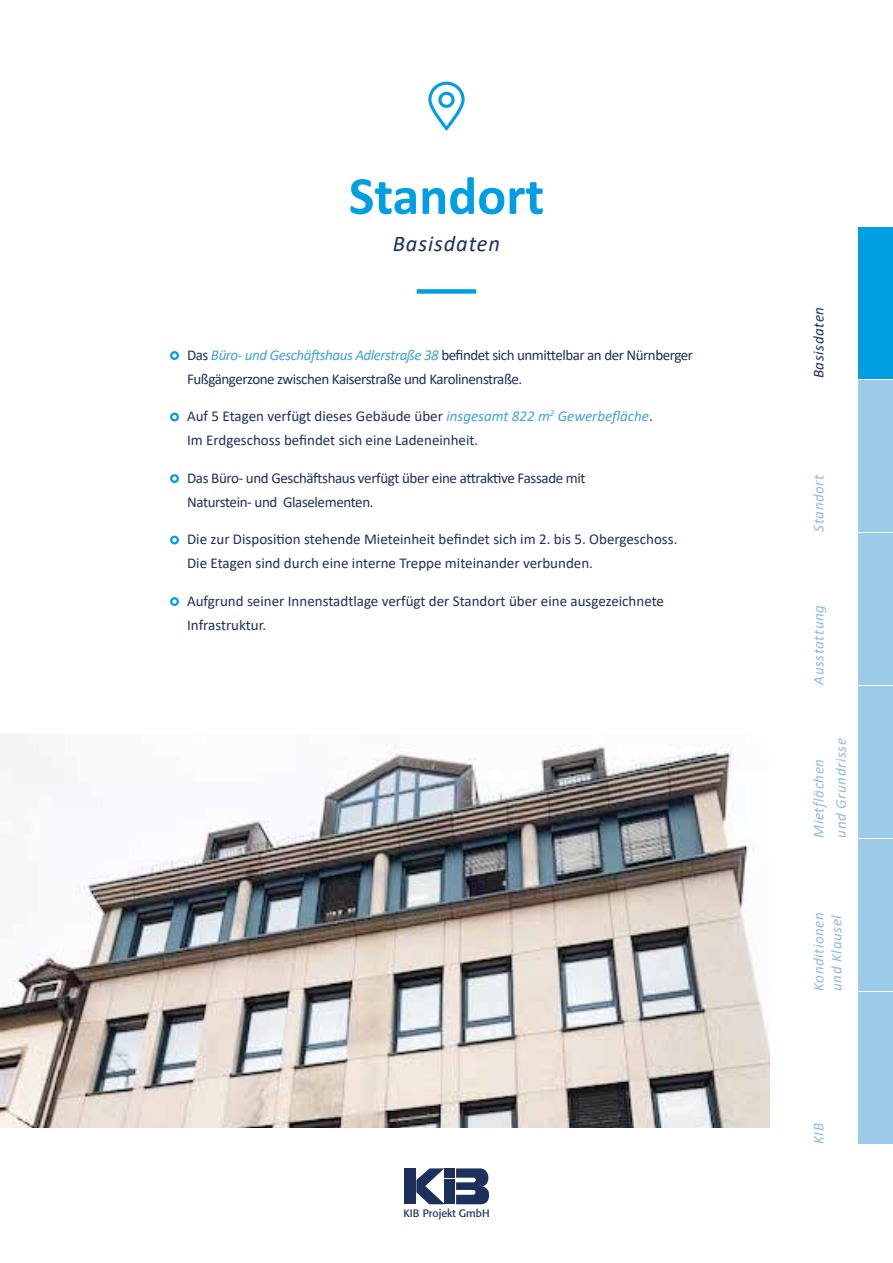
<style>
.page{position:relative;width:893px;height:1263px;background:#fff}
.page>*{position:absolute;margin:0;border:0;box-sizing:border-box;transform-origin:0 0}
.t1{font:700 54px "Calibri";color:#009fe3}
.t2{font:italic 22.5px "Calibri";letter-spacing:.04em;color:#1d305c}
.t3{font:15px/24px "Calibri";letter-spacing:-.005em;color:#1d305c}
.t4{font:15px/24px "Calibri";letter-spacing:-.03em;color:#1d305c}
.t5{font:15px/24px "Calibri";letter-spacing:-.025em;color:#1d305c}
.t6{font:italic 15px/18px "Calibri";letter-spacing:.04em;color:#91bcd8}
.t7{font:italic 15px "Calibri";letter-spacing:.04em;color:#1d305c}
.t8{font:10.65px "Formata BQ";color:#1d305c}
.s1{font-style:italic;color:#3ea3dc}
</style>
<div class="page">
<svg style="left:456px;top:1168px;width:33px;height:36px"></svg>
<div style="left:404px;top:1168px;width:12px;height:36px;background:#1d305c"></div>
<svg style="left:416px;top:1168px;width:28px;height:36px"></svg>
<div style="left:444px;top:1179px;width:11px;height:25px;background:#1d305c"></div>
<div style="left:444px;top:1168px;width:11px;height:10px;background:#1d305c"></div>
<div style="left:170px;top:351px;width:9px;height:9px;border:2px solid #009fe3;border-radius:50%"></div>
<div style="left:170px;top:413px;width:9px;height:8px;border:2px solid #009fe3;border-radius:50%"></div>
<div style="left:170px;top:474px;width:9px;height:9px;border:2px solid #009fe3;border-radius:50%"></div>
<div style="left:170px;top:536px;width:9px;height:8px;border:2px solid #009fe3;border-radius:50%"></div>
<div style="left:170px;top:597px;width:9px;height:9px;border:2px solid #009fe3;border-radius:50%"></div>
<div style="left:417px;top:289px;width:59px;height:5px;background:#009fe3"></div>
<div style="left:428px;top:82px;width:37px;height:48px;border:3px solid #009fe3;border-radius:17px"></div>
<div style="left:438px;top:92px;width:17px;height:16px;border:3px solid #009fe3;border-radius:50%"></div>
<img style="left:0;top:744px;width:770px;height:384px">
<div style="left:859px;top:992px;width:34px;height:152px;background:#9dcbea"></div>
<div style="left:859px;top:227px;width:34px;height:151px;background:#009fe3"></div>
<div style="left:859px;top:380px;width:34px;height:151px;background:#9dcbea"></div>
<div style="left:859px;top:533px;width:34px;height:152px;background:#9dcbea"></div>
<div style="left:859px;top:686px;width:34px;height:152px;background:#9dcbea"></div>
<div style="left:859px;top:839px;width:34px;height:152px;background:#9dcbea"></div>
<h1 class="t1" style="left:349px;top:158px;width:197px">Standort</h1>
<h2 class="t2" style="left:393px;top:228px;width:109px">Basisdaten</h2>
<p class="t4" style="left:187px;top:343px;width:508px">Das <span class="s1">Büro- und Geschäftshaus Adlerstraße 38</span> befindet sich unmittelbar an der Nürnberger<br>Fußgängerzone zwischen Kaiserstraße und Karolinenstraße.</p>
<p class="t3" style="left:187px;top:404px;width:467px">Auf 5 Etagen verfügt dieses Gebäude über <span class="s1">insgesamt 822 m</span><sup>2</sup> <span class="s1">Gewerbefläche</span>.<br>Im Erdgeschoss befindet sich eine Ladeneinheit.</p>
<p class="t5" style="left:187px;top:466px;width:400px">Das Büro- und Geschäftshaus verfügt über eine attraktive Fassade mit<br>Naturstein- und Glaselementen.</p>
<p class="t3" style="left:187px;top:527px;width:492px">Die zur Disposition stehende Mieteinheit befindet sich im 2. bis 5. Obergeschoss.<br>Die Etagen sind durch eine interne Treppe miteinander verbunden.</p>
<p class="t3" style="left:187px;top:589px;width:478px">Aufgrund seiner Innenstadtlage verfügt der Standort über eine ausgezeichnete<br>Infrastruktur.</p>
<p class="t8" style="left:403px;top:1207px;width:88px">KIB Projekt GmbH</p>
<p class="t7" style="left:808px;top:378px;width:73px;rotate:-90deg">Basisdaten</p>
<p class="t6" style="left:809px;top:531px;width:58px;rotate:-90deg">Standort</p>
<p class="t6" style="left:809px;top:685px;width:81px;rotate:-90deg">Ausstattung</p>
<p class="t6" style="left:807px;top:838px;width:101px;line-height:22.2px;rotate:-90deg">Mietflächen und Grundrisse</p>
<p class="t6" style="left:809px;top:991px;width:80px;rotate:-90deg">Konditionen und Klausel</p>
<p class="t6" style="left:809px;top:1144px;width:22px;rotate:-90deg">KIB</p>
</div>
